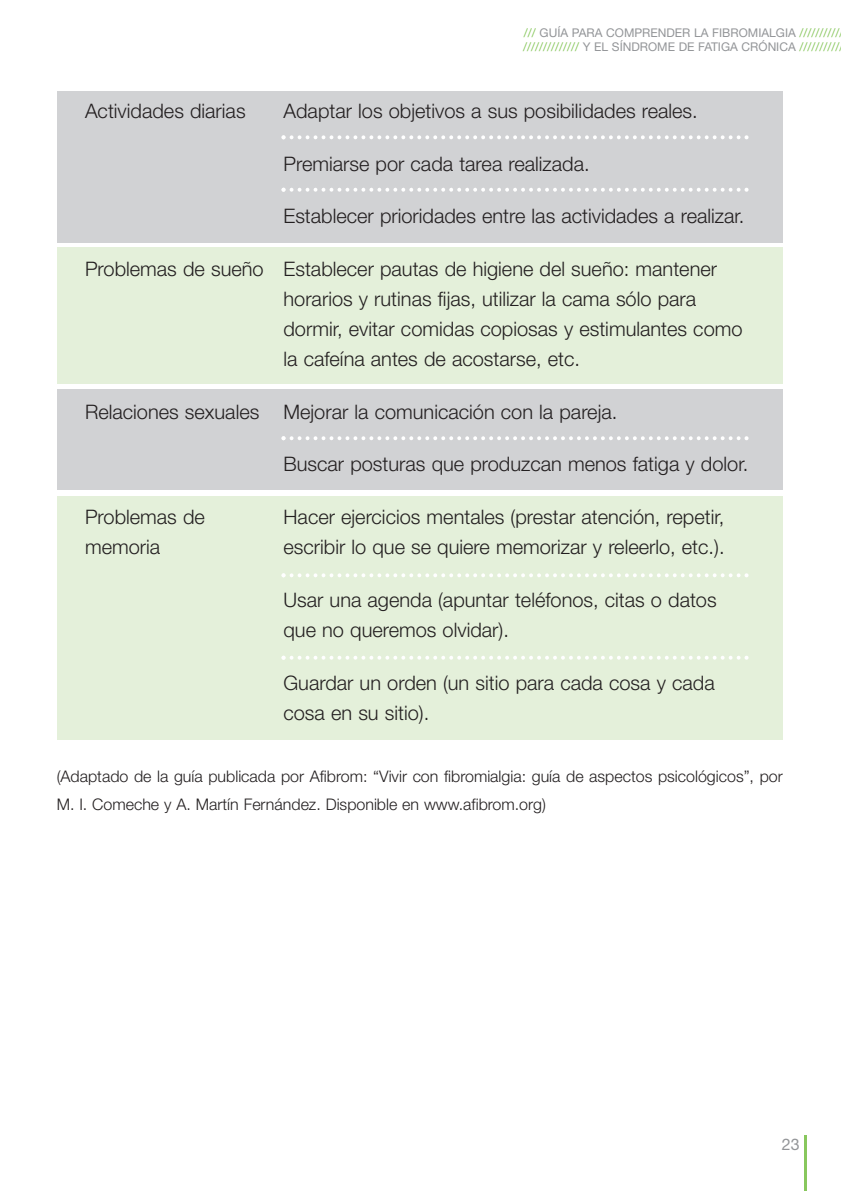
<style>
.page{position:relative;width:842px;height:1191px;background:#fff}
.page>*{position:absolute;margin:0;border:0;box-sizing:border-box;transform-origin:0 0}
.t1{font:300 20px/30px "Helvetica Neue";color:#231f20}
.t2{font:300 16px/28px "Helvetica Neue";color:#231f20}
.t3{font:16px "Helvetica Neue";color:#939598}
.t4{font:12px/14px "Helvetica Neue";color:#939598}
.s1{color:#88c75d}
</style>
<div class="page">
<hr style="left:805px;top:1134px;width:2px;height:57px;background:#88c75d">
<div style="left:57px;top:496px;width:725px;height:244px;background:#e4f0da"></div>
<div style="left:57px;top:390px;width:725px;height:100px;background:#d1d2d4"></div>
<div style="left:57px;top:247px;width:725px;height:137px;background:#e4f0da"></div>
<div style="left:57px;top:91px;width:725px;height:151px;background:#d1d2d4"></div>
<svg style="left:281px;top:135px;width:467px;height:4px"></svg>
<svg style="left:281px;top:188px;width:467px;height:4px"></svg>
<svg style="left:281px;top:573px;width:467px;height:4px"></svg>
<svg style="left:281px;top:436px;width:467px;height:4px"></svg>
<svg style="left:281px;top:655px;width:467px;height:4px"></svg>
<p class="t4" style="left:523px;top:27px;width:322px"><span class="s1">///</span> GUÍA PARA COMPRENDER LA FIBROMIALGIA <span class="s1">/////////// //////////////</span> Y EL SÍNDROME DE FATIGA CRÓNICA <span class="s1">///////////</span></p>
<p class="t1" style="left:85px;top:98px;width:162px">Actividades diarias</p>
<p class="t1" style="left:284px;top:98px;width:416px">Adaptar los objetivos a sus posibilidades reales.</p>
<p class="t1" style="left:283px;top:150px;width:308px">Premiarse por cada tarea realizada.</p>
<p class="t1" style="left:283px;top:203px;width:462px">Establecer prioridades entre las actividades a realizar.</p>
<p class="t1" style="left:283px;top:256px;width:461px;text-indent:-198px">Problemas de sueño Establecer pautas de higiene del sueño: mantener horarios y rutinas fijas, utilizar la cama sólo para dormir, evitar comidas copiosas y estimulantes como la cafeína antes de acostarse, etc.</p>
<p class="t1" style="left:85px;top:398px;width:534px">Relaciones sexuales Mejorar la comunicación con la pareja.</p>
<p class="t1" style="left:283px;top:451px;width:466px">Buscar posturas que produzcan menos fatiga y dolor.</p>
<p class="t1" style="left:85px;top:504px;width:121px">Problemas de</p>
<p class="t1" style="left:284px;top:504px;width:442px">Hacer ejercicios mentales (prestar atención, repetir,</p>
<p class="t1" style="left:85px;top:534px;width:77px">memoria</p>
<p class="t1" style="left:283px;top:534px;width:442px">escribir lo que se quiere memorizar y releerlo, etc.).</p>
<p class="t1" style="left:283px;top:586px;width:435px">Usar una agenda (apuntar teléfonos, citas o datos que no queremos olvidar).</p>
<p class="t1" style="left:283px;top:669px;width:433px">Guardar un orden (un sitio para cada cosa y cada cosa en su sitio).</p>
<p class="t2" style="left:57px;top:763px;width:728px">(Adaptado de la guía publicada por Afibrom: “Vivir con fibromialgia: guía de aspectos psicológicos”, por<br>M. I. Comeche y A. Martín Fernández. Disponible en www.afibrom.org)</p>
<p class="t3" style="left:782px;top:1138px;width:19px">23</p>
</div>
